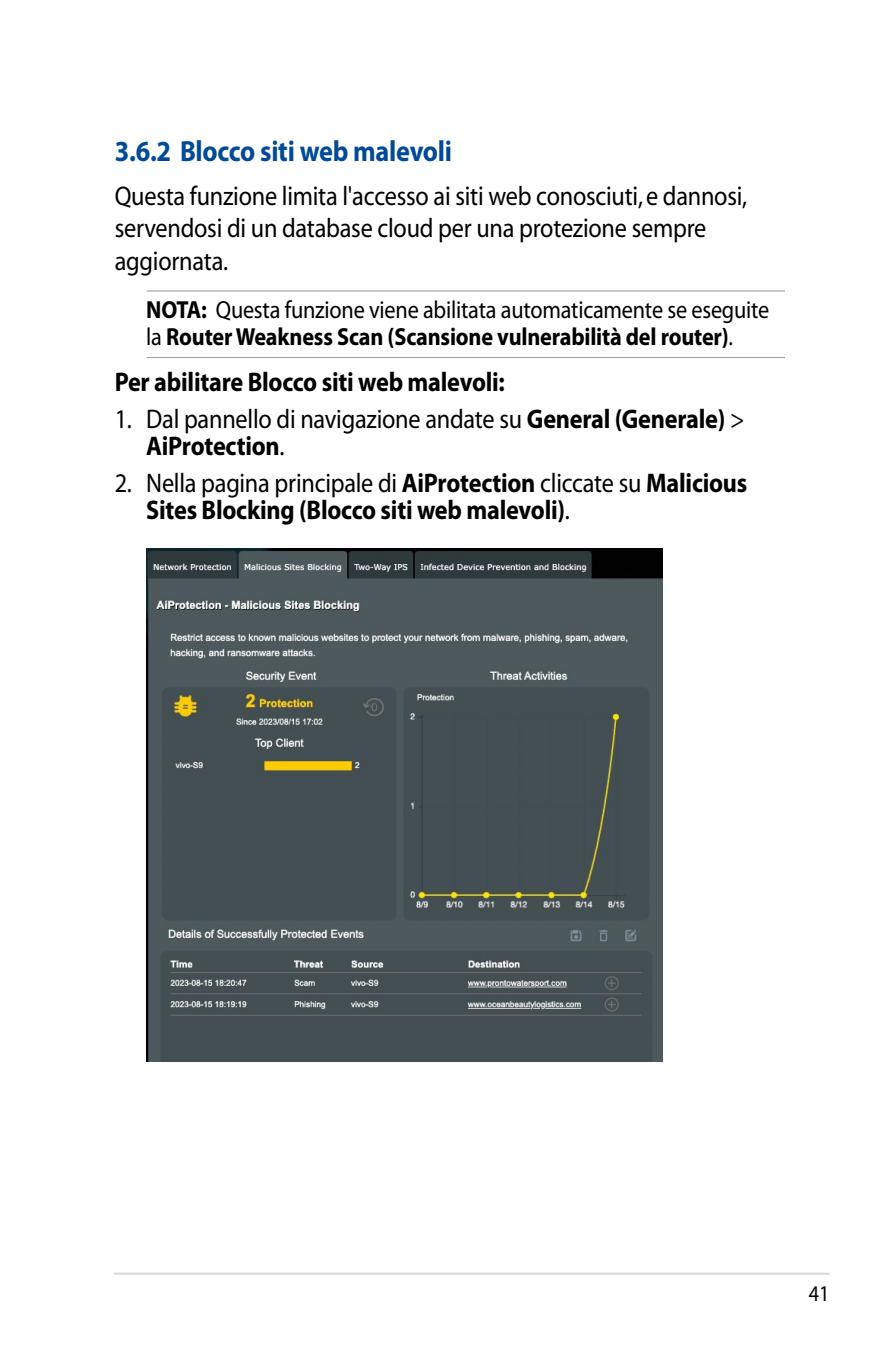
<style>
.page{position:relative;width:893px;height:1346px;background:#fff}
.page>*{position:absolute;margin:0;border:0;box-sizing:border-box;transform-origin:0 0}
.t1{font:700 29.25px "Myriad Pro";letter-spacing:-.01em;color:#004a98;scale:.9 1}
.t2{font:700 27px/27px "Myriad Pro";letter-spacing:-.01em;color:#000;scale:.9 1}
.t3{font:27px/32.4px "Myriad";letter-spacing:-.01em;color:#000;scale:.9 1}
.t4{font:27px/27px "Myriad Pro";letter-spacing:-.01em;color:#000;scale:.9 1}
.t5{font:700 24.75px/27px "Myriad Pro";letter-spacing:-.01em;color:#000;scale:.9 1}
.t6{font:22.5px "Myriad";color:#000;scale:.9 1}
.s1{font-weight:400}
.s2{font-weight:700}
.s3{font-family:"Myriad";font-weight:400}
</style>
<div class="page">
<hr style="left:114px;top:1272px;width:715px;height:3px;background:#dcdddd">
<hr style="left:147px;top:290px;width:638px;height:1px;background:#9fa0a0">
<hr style="left:147px;top:357px;width:638px;height:1px;background:#9fa0a0">
<img style="left:146px;top:549px;width:517px;height:512px">
<p class="t1" style="left:115px;top:134px;width:376px">3.6.2 Blocco siti web malevoli</p>
<p class="t3" style="left:115px;top:181px;width:704px">Questa funzione limita l'accesso ai siti web conosciuti, e dannosi, servendosi di un database cloud per una protezione sempre aggiornata.</p>
<p class="t5" style="left:146px;top:297px;width:694px">NOTA: <span class="s1">Questa funzione viene abilitata automaticamente se eseguite la</span> Router Weakness Scan (Scansione vulnerabilità del router)<span class="s1">.</span></p>
<p class="t2" style="left:115px;top:369px;width:435px">Per abilitare Blocco siti web malevoli:</p>
<p class="t4" style="left:146px;top:406px;width:666px;text-indent:-31px">1. Dal pannello di navigazione andate su <span class="s2">General (Generale)</span> &gt;<br><span class="s2">AiProtection</span>.</p>
<p class="t2" style="left:146px;top:469px;width:669px;text-indent:-31px"><span class="s3">2.</span> <span class="s1">Nella pagina principale di</span> AiProtection <span class="s1">cliccate su</span> Malicious<br>Sites Blocking (Blocco siti web malevoli)<span class="s1">.</span></p>
<p class="t6" style="left:809px;top:1282px;width:24px">41</p>
</div>
